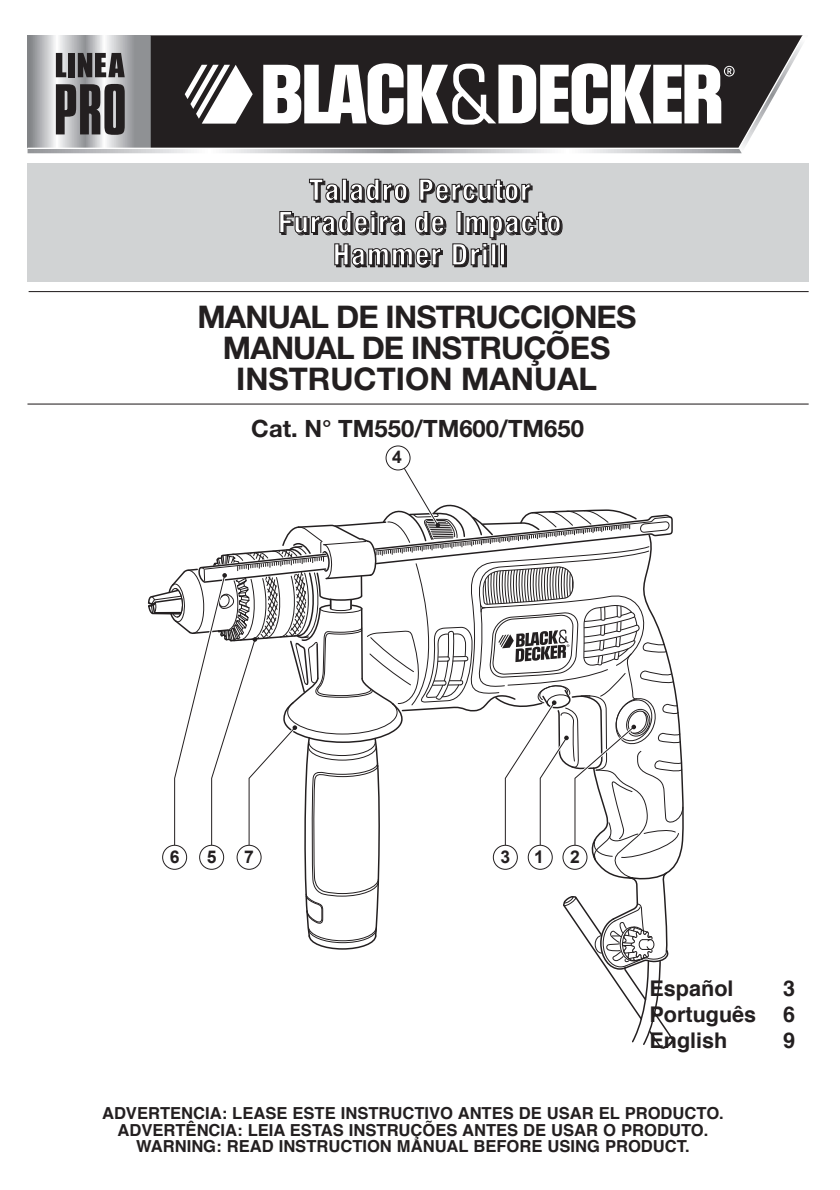
<style>
.page{position:relative;width:840px;height:1190px;background:#fff}
.page>*{position:absolute;margin:0;border:0;box-sizing:border-box;transform-origin:0 0}
.t1{font:700 31.2px/31.2px "Helvetica Neue";letter-spacing:-.025em;color:#231f20;text-align:center}
.t2{font:700 condensed 29.4px/32.2px "Helvetica Neue";letter-spacing:.06em;color:#fff;text-align:center}
.t3{font:700 23.8px "Helvetica Neue";color:#231f20}
.t4{font:700 21.6px/26px "Helvetica";color:#231f20;text-align:justify}
.t5{font:700 17.6px "Arial";color:#231f20}
.t6{font:700 16.6px/16.4px "Helvetica";color:#231f20;text-align:center}
</style>
<div class="page">
<svg style="left:147px;top:445px;width:537px;height:604px"></svg>
<div style="left:563px;top:845px;width:24px;height:24px;background:#fff;border-radius:50%"></div>
<div style="left:563px;top:845px;width:24px;height:25px;border:1px solid #231f20;border-radius:50%"></div>
<div style="left:27px;top:163px;width:782px;height:118px;background:#d1d3d4"></div>
<hr style="left:27px;top:404px;width:782px;height:1px;background:#231f20">
<hr style="left:29px;top:291px;width:780px;height:1px;background:#231f20">
<div style="left:344px;top:181px;width:5px;height:22px;border:1px solid #231f20"></div>
<svg style="left:309px;top:179px;width:32px;height:24px"></svg>
<div style="left:342px;top:179px;width:5px;height:22px;border:1px solid #231f20"></div>
<svg style="left:350px;top:179px;width:60px;height:24px"></svg>
<svg style="left:419px;top:179px;width:114px;height:24px"></svg>
<svg style="left:279px;top:211px;width:284px;height:57px"></svg>
<div style="left:491px;top:243px;width:5px;height:22px;border:1px solid #231f20"></div>
<div style="left:500px;top:243px;width:5px;height:22px;border:1px solid #231f20"></div>
<svg style="left:28px;top:35px;width:775px;height:118px"></svg>
<h2 class="t2" style="left:278px;top:173px;width:284px">Taladro Percutor<br>Furadeira de Impacto<br>Hammer Drill</h2>
<h1 class="t1" style="left:197px;top:300px;width:440px">MANUAL DE INSTRUCCIONES<br>MANUAL DE INSTRUÇÕES<br>INSTRUCTION MANUAL</h1>
<h3 class="t3" style="left:251px;top:414px;width:334px">Cat. N° TM550/TM600/TM650</h3>
<p class="t5" style="left:392px;top:446px;width:11px">4</p>
<p class="t5" style="left:170px;top:845px;width:11px">6</p>
<p class="t5" style="left:207px;top:845px;width:11px">5</p>
<p class="t5" style="left:244px;top:845px;width:11px">7</p>
<p class="t5" style="left:500px;top:845px;width:11px">3</p>
<p class="t5" style="left:534px;top:845px;width:11px">1</p>
<p class="t5" style="left:570px;top:845px;width:11px">2</p>
<h3 class="t4" style="left:650px;top:974px;width:86px">Español</h3>
<h3 class="t4" style="left:650px;top:974px;width:147px;text-indent:134px">3<br>Português 6<br>English</h3>
<h3 class="t4" style="left:783px;top:1026px;width:14px">9</h3>
<p class="t6" style="left:102px;top:1104px;width:623px">ADVERTENCIA: LEASE ESTE INSTRUCTIVO ANTES DE USAR EL PRODUCTO.<br>ADVERTÊNCIA: LEIA ESTAS INSTRUÇÕES ANTES DE USAR O PRODUTO.<br>WARNING: READ INSTRUCTION MANUAL BEFORE USING PRODUCT.</p>
</div>
